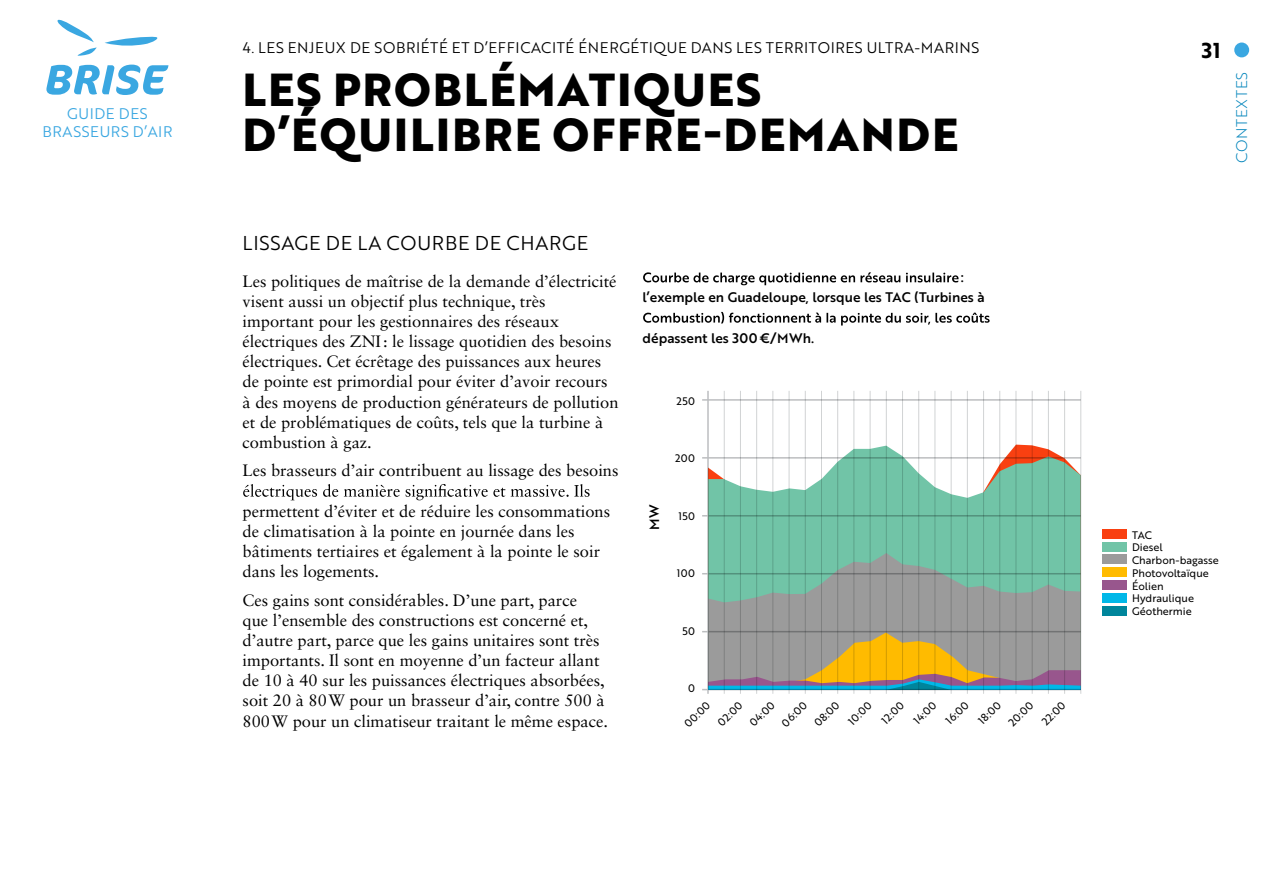
<style>
.page{position:relative;width:1263px;height:893px;background:#fff}
.page>*{position:absolute;margin:0;border:0;box-sizing:border-box;transform-origin:0 0}
.t1{font:700 45px/45px "Brother 1816 Extra";letter-spacing:.04em;color:#000}
.t2{font:21px "Brother 1816 Bold";color:#000}
.t3{font:19.5px "Brother 1816 Book";letter-spacing:.04em;color:#000}
.t4{font:16.5px/20.1px "Sabon LT Pro";color:#000}
.t5{font:15px "Brother 1816 Book";letter-spacing:.04em;color:#000}
.t6{font:15px/18px "Brother 1816 Book";letter-spacing:.04em;color:#3aa7e1;text-align:center}
.t7{font:15px "Brother 1816 Light";letter-spacing:.04em;color:#0084bb}
.t8{font:13.5px/20.1px "Brother 1816 Medium";color:#000}
.t9{font:10.65px/12.8px "Brother 1816 Regular";color:#000}
</style>
<div class="page">
<svg style="left:46px;top:65px;width:122px;height:30px"></svg>
<svg style="left:105px;top:36px;width:53px;height:10px"></svg>
<svg style="left:77px;top:48px;width:20px;height:8px"></svg>
<svg style="left:57px;top:19px;width:37px;height:23px"></svg>
<div style="left:1234px;top:43px;width:15px;height:14px;background:#3aa7e1;border-radius:50%"></div>
<svg style="left:243px;top:484px;width:347px;height:16px"></svg>
<svg style="left:643px;top:272px;width:315px;height:13px"></svg>
<svg style="left:643px;top:312px;width:346px;height:13px"></svg>
<div style="left:1102px;top:529px;width:25px;height:9px;background:#f94011"></div>
<div style="left:1102px;top:542px;width:25px;height:9px;background:#71c4a7"></div>
<div style="left:1102px;top:555px;width:25px;height:9px;background:#9b9b9b"></div>
<div style="left:1102px;top:567px;width:25px;height:10px;background:#fb0"></div>
<div style="left:1102px;top:580px;width:25px;height:10px;background:#98568d"></div>
<div style="left:1102px;top:593px;width:25px;height:9px;background:#00b8e8"></div>
<div style="left:1102px;top:606px;width:25px;height:9px;background:#00859b"></div>
<svg style="left:709px;top:446px;width:371px;height:107px;fill:#71c4a7"></svg>
<svg style="left:709px;top:553px;width:371px;height:80px;background:#8aa99e"></svg>
<svg style="left:709px;top:633px;width:371px;height:56px;background:#a69b79"></svg>
<hr style="left:702px;top:689px;width:379px;height:1px;background:#bcbec0">
<hr style="left:702px;top:631px;width:379px;height:1px;background:#bcbec0">
<hr style="left:702px;top:573px;width:379px;height:1px;background:#bcbec0">
<hr style="left:702px;top:515px;width:379px;height:1px;background:#bcbec0">
<hr style="left:702px;top:457px;width:379px;height:2px;background:#bcbec0">
<hr style="left:702px;top:399px;width:379px;height:2px;background:#bcbec0">
<hr style="left:707px;top:391px;width:2px;height:303px;background:#bcbec0">
<hr style="left:724px;top:391px;width:1px;height:303px;background:#d1d3d4">
<hr style="left:740px;top:391px;width:1px;height:303px;background:#d1d3d4">
<hr style="left:756px;top:391px;width:1px;height:303px;background:#d1d3d4">
<hr style="left:772px;top:391px;width:1px;height:303px;background:#d1d3d4">
<hr style="left:789px;top:391px;width:1px;height:303px;background:#d1d3d4">
<hr style="left:805px;top:391px;width:1px;height:303px;background:#d1d3d4">
<hr style="left:821px;top:391px;width:1px;height:303px;background:#d1d3d4">
<hr style="left:837px;top:391px;width:1px;height:303px;background:#d1d3d4">
<hr style="left:853px;top:391px;width:1px;height:303px;background:#d1d3d4">
<hr style="left:870px;top:391px;width:1px;height:303px;background:#d1d3d4">
<hr style="left:886px;top:391px;width:1px;height:303px;background:#d1d3d4">
<hr style="left:902px;top:391px;width:1px;height:303px;background:#d1d3d4">
<hr style="left:918px;top:391px;width:1px;height:303px;background:#d1d3d4">
<hr style="left:934px;top:391px;width:1px;height:303px;background:#d1d3d4">
<hr style="left:951px;top:391px;width:1px;height:303px;background:#d1d3d4">
<hr style="left:967px;top:391px;width:1px;height:303px;background:#d1d3d4">
<hr style="left:983px;top:391px;width:1px;height:303px;background:#d1d3d4">
<hr style="left:1015px;top:391px;width:1px;height:303px;background:#d1d3d4">
<hr style="left:999px;top:391px;width:1px;height:303px;background:#d1d3d4">
<hr style="left:1032px;top:391px;width:1px;height:303px;background:#d1d3d4">
<hr style="left:1048px;top:391px;width:1px;height:303px;background:#d1d3d4">
<hr style="left:1064px;top:391px;width:1px;height:303px;background:#d1d3d4">
<hr style="left:1080px;top:391px;width:1px;height:303px;background:#d1d3d4">
<p class="t6" style="left:43px;top:104px;width:131px">GUIDE DES<br>BRASSEURS D’AIR</p>
<p class="t5" style="left:243px;top:39px;width:738px">4. LES ENJEUX DE SOBRIÉTÉ ET D’EFFICACITÉ ÉNERGÉTIQUE DANS LES TERRITOIRES ULTRA-MARINS</p>
<h1 class="t1" style="left:243px;top:66px;width:717px">LES PROBLÉMATIQUES<br>D’ÉQUILIBRE OFFRE-DEMANDE</h1>
<p class="t3" style="left:243px;top:230px;width:347px">LISSAGE DE LA COURBE DE CHARGE</p>
<p class="t4" style="left:243px;top:271px;width:377px">Les politiques de maîtrise de la demande d’électricité visent aussi un objectif plus technique, très important pour les gestionnaires des réseaux électriques des ZNI : le lissage quotidien des besoins électriques. Cet écrêtage des puissances aux heures de pointe est primordial pour éviter d’avoir recours à des moyens de production générateurs de pollution et de problématiques de coûts, tels que la turbine à combustion à gaz.</p>
<p class="t4" style="left:243px;top:461px;width:377px">Les brasseurs d’air contribuent au lissage des besoins</p>
<p class="t4" style="left:243px;top:501px;width:369px">permettent d’éviter et de réduire les consommations de climatisation à la pointe en journée dans les bâtiments tertiaires et également à la pointe le soir dans les logements.</p>
<p class="t4" style="left:243px;top:590px;width:367px">Ces gains sont considérables. D’une part, parce<br>que l’ensemble des constructions est concerné et, d’autre part, parce que les gains unitaires sont très importants. Il sont en moyenne d’un facteur allant de 10 à 40 sur les puissances électriques absorbées, soit 20 à 80 W pour un brasseur d’air, contre 500 à 800 W pour un climatiseur traitant le même espace.</p>
<p class="t8" style="left:643px;top:267px;width:344px;text-indent:318px">: l’exemple en Guadeloupe, lorsque les TAC (Turbines à</p>
<p class="t8" style="left:643px;top:328px;width:173px">dépassent les 300 €/MWh.</p>
<p class="t9" style="left:677px;top:394px;width:20px">250</p>
<p class="t9" style="left:675px;top:452px;width:21px">200</p>
<p class="t8" style="left:644px;top:530px;width:27px;rotate:-90deg">MW</p>
<p class="t9" style="left:678px;top:509px;width:18px">150</p>
<p class="t9" style="left:677px;top:567px;width:20px">100</p>
<p class="t9" style="left:682px;top:624px;width:14px">50</p>
<p class="t9" style="left:688px;top:682px;width:8px">0</p>
<p class="t9" style="left:681px;top:721px;width:33px;rotate:-45deg">00:00</p>
<p class="t9" style="left:811px;top:720px;width:32px;rotate:-45deg">08:00</p>
<p class="t9" style="left:943px;top:718px;width:29px;rotate:-45deg">16:00</p>
<p class="t9" style="left:747px;top:720px;width:32px;rotate:-45deg">04:00</p>
<p class="t9" style="left:879px;top:717px;width:28px;rotate:-45deg">12:00</p>
<p class="t9" style="left:1006px;top:720px;width:31px;rotate:-45deg">20:00</p>
<p class="t9" style="left:715px;top:720px;width:31px;rotate:-45deg">02:00</p>
<p class="t9" style="left:845px;top:718px;width:30px;rotate:-45deg">10:00</p>
<p class="t9" style="left:975px;top:718px;width:29px;rotate:-45deg">18:00</p>
<p class="t9" style="left:779px;top:720px;width:32px;rotate:-45deg">06:00</p>
<p class="t9" style="left:911px;top:718px;width:29px;rotate:-45deg">14:00</p>
<p class="t9" style="left:1039px;top:719px;width:30px;rotate:-45deg">22:00</p>
<p class="t2" style="left:1202px;top:37px;width:20px">31</p>
<p class="t7" style="left:1232px;top:163px;width:92px;rotate:-90deg">CONTEXTES</p>
<p class="t9" style="left:1132px;top:528px;width:88px">TAC<br>Diesel<br>Charbon-bagasse<br>Photovoltaïque<br>Éolien<br>Hydraulique<br>Géothermie</p>
</div>
